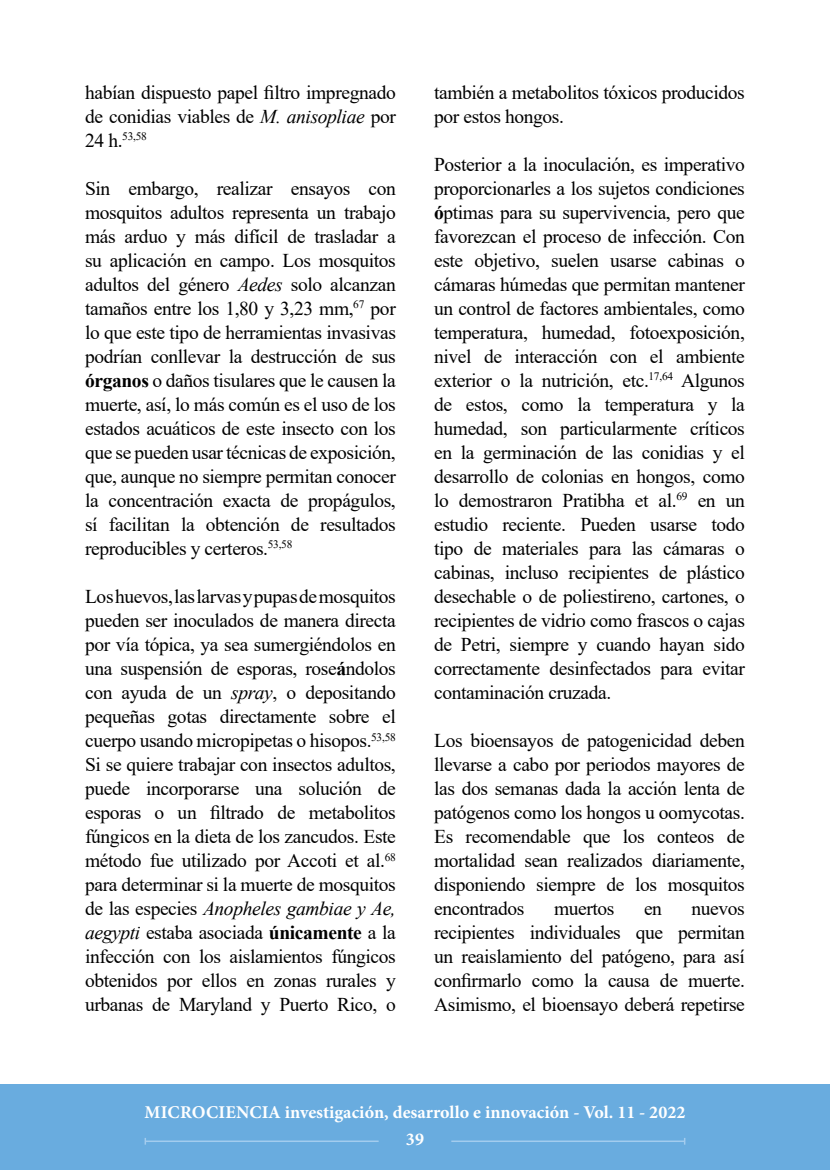
<style>
.page{position:relative;width:830px;height:1170px;background:#fff}
.page>*{position:absolute;margin:0;border:0;box-sizing:border-box;transform-origin:0 0}
.t1{font:19.5px/24px "Times New Roman";letter-spacing:-.02em;color:#000;text-align:justify}
.t2{font:700 18px "Minion Pro";color:#fff}
.t3{font:11.4px "Times New Roman";color:#000}
.s1{font-style:italic}
.s2{font-size:19.5px}
.s3{font-weight:700}
</style>
<div class="page">
<div style="left:0;top:1084px;width:829px;height:85px;background:#69acdf"></div>
<hr style="left:145px;top:1140px;width:233px;height:1px;background:#a3ccee">
<hr style="left:451px;top:1140px;width:233px;height:1px;background:#a3ccee">
<p class="t1" style="left:85px;top:79px;width:312px">habían dispuesto papel filtro impregnado de conidias viables de <span class="s1">M. anisopliae</span> por</p>
<p class="t3" style="left:85px;top:128px;width:63px"><span class="s2">24 h.</span>53,58</p>
<p class="t1" style="left:85px;top:175px;width:312px">Sin embargo, realizar ensayos con mosquitos adultos representa un trabajo más arduo y más difícil de trasladar a su aplicación en campo. Los mosquitos adultos del género <span class="s1">Aedes</span> solo alcanzan tamaños entre los 1,80 y 3,23 mm,<sup>67</sup> por lo que este tipo de herramientas invasivas podrían conllevar la destrucción de sus <span class="s3">órganos</span> o daños tisulares que le causen la muerte, así, lo más común es el uso de los estados acuáticos de este insecto con los que se pueden usar técnicas de exposición, que, aunque no siempre permitan conocer la concentración exacta de propágulos, sí facilitan la obtención de resultados reproducibles y certeros.<sup>53,58</sup></p>
<p class="t1" style="left:85px;top:583px;width:312px">Los huevos, las larvas y pupas de mosquitos pueden ser inoculados de manera directa por vía tópica, ya sea sumergiéndolos en una suspensión de esporas, rose<span class="s3">á</span>ndolos con ayuda de un <span class="s1">spray</span>, o depositando pequeñas gotas directamente sobre el cuerpo usando micropipetas o hisopos.<sup>53,58<br></sup>Si se quiere trabajar con insectos adultos, puede incorporarse una solución de esporas o un filtrado de metabolitos fúngicos en la dieta de los zancudos. Este método fue utilizado por Accoti et al.<sup>68 </sup>para determinar si la muerte de mosquitos de las especies <span class="s1">Anopheles gambiae y Ae, aegypti</span> estaba asociada <span class="s3">únicamente</span> a la infección con los aislamientos fúngicos obtenidos por ellos en zonas rurales y urbanas de Maryland y Puerto Rico, o</p>
<p class="t1" style="left:434px;top:79px;width:312px">también a metabolitos tóxicos producidos por estos hongos.</p>
<p class="t1" style="left:434px;top:151px;width:312px">Posterior a la inoculación, es imperativo proporcionarles a los sujetos condiciones <span class="s3">ó</span>ptimas para su supervivencia, pero que favorezcan el proceso de infección. Con este objetivo, suelen usarse cabinas o cámaras húmedas que permitan mantener un control de factores ambientales, como temperatura, humedad, fotoexposición, nivel de interacción con el ambiente exterior o la nutrición, etc.<sup>17,64</sup> Algunos de estos, como la temperatura y la humedad, son particularmente críticos en la germinación de las conidias y el desarrollo de colonias en hongos, como lo demostraron Pratibha et al.<sup>69</sup> en un estudio reciente. Pueden usarse todo tipo de materiales para las cámaras o cabinas, incluso recipientes de plástico desechable o de poliestireno, cartones, o recipientes de vidrio como frascos o cajas de Petri, siempre y cuando hayan sido correctamente desinfectados para evitar contaminación cruzada.</p>
<p class="t1" style="left:434px;top:727px;width:312px">Los bioensayos de patogenicidad deben llevarse a cabo por periodos mayores de las dos semanas dada la acción lenta de patógenos como los hongos u oomycotas.<br>Es recomendable que los conteos de mortalidad sean realizados diariamente, disponiendo siempre de los mosquitos encontrados</p>
<p class="t1" style="left:553px;top:895px;width:62px">muertos</p>
<p class="t1" style="left:643px;top:895px;width:20px">en</p>
<p class="t1" style="left:434px;top:895px;width:312px;text-indent:257px">nuevos recipientes individuales que permitan un reaislamiento del patógeno, para así confirmarlo como la causa de muerte.<br>Asimismo, el bioensayo deberá repetirse</p>
<p class="t2" style="left:145px;top:1099px;width:542px">MICROCIENCIA investigación, desarrollo e innovación - Vol. 11 - 2022</p>
<p class="t2" style="left:406px;top:1126px;width:19px">39</p>
</div>
